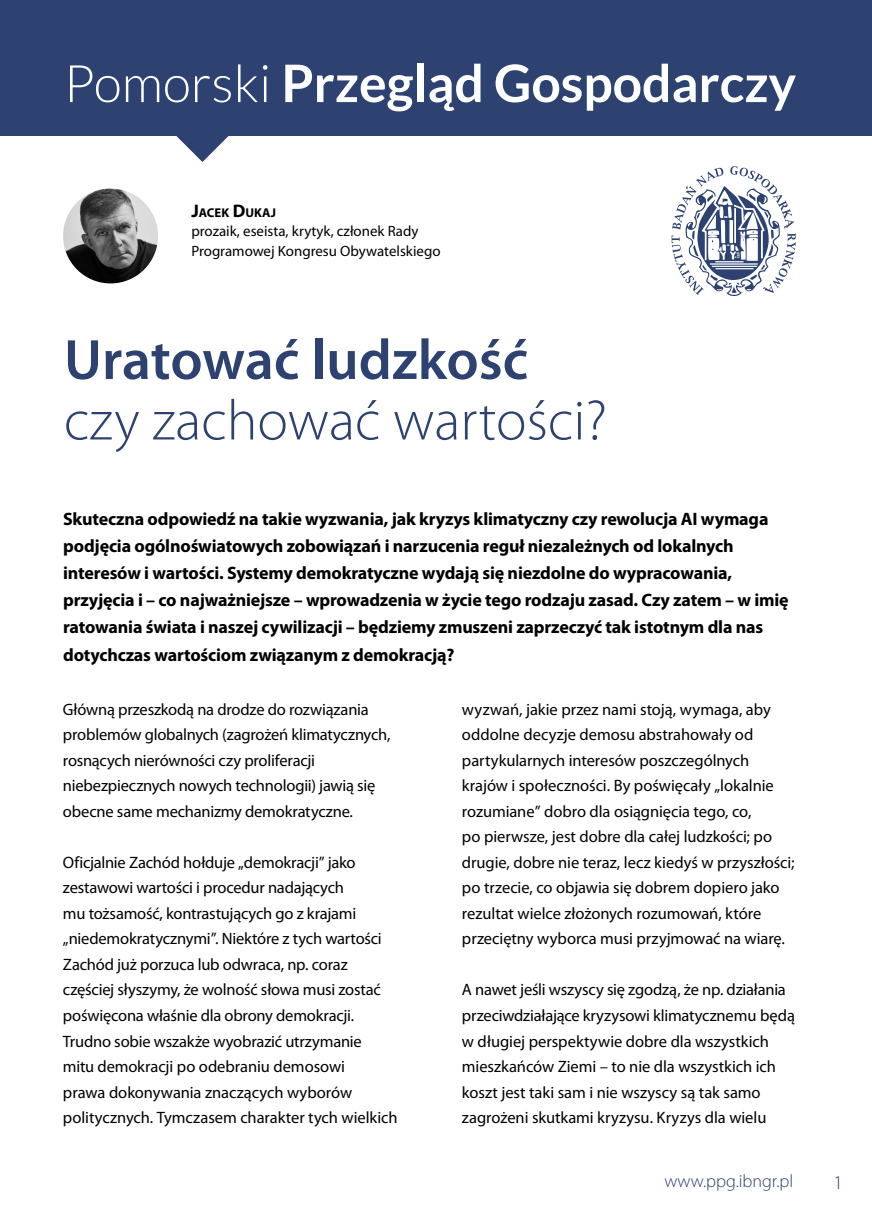
<style>
.page{position:relative;width:872px;height:1225px;background:#fff}
.page>*{position:absolute;margin:0;border:0;box-sizing:border-box;transform-origin:0 0}
.T_tytul{font:300 57.15px/60.4px "Myriad Pro";color:#2d4271}
.iron_podstawa_bez_inicjału{font:700 51.75px "Lato";color:#fff}
.t1{font:300 19.5px "Myriad Pro";color:#2d4271}
.T_lid_poprawiony{font:700 18px/27px "Myriad Pro";letter-spacing:-.01em;color:#000}
.t2{font:300 18px "Myriad Pro";color:#2d4271}
.tekst_podstawowy{font:16.5px/25.5px "Myriad Pro";letter-spacing:-.01em;color:#000}
.T_afiliacja_PRZÓD_2{font:14.85px/19.5px "Myriad Pro";color:#000}
.T_Afiliacja_PRZÓD_1{font:700 12.75px "Myriad Pro";color:#000}
.s1{font-weight:300}
.s2{font-size:18.3px}
.s3{font-weight:600}
</style>
<div class="page">
<div style="left:0;top:0;width:872px;height:135px;background:#2d4271"></div>
<img style="left:63px;top:188px;width:95px;height:95px;border-radius:47px">
<svg style="left:671px;top:166px;width:124px;height:130px"></svg>
<svg style="left:65px;top:135px;width:218px;height:27px"></svg>
<p class="iron_podstawa_bez_inicjału" style="left:64px;top:54px;width:734px"><span class="s1">Pomorski</span> Przegląd Gospodarczy</p>
<p class="T_Afiliacja_PRZÓD_1" style="left:191px;top:204px;width:85px"><span class="s2">J</span>ACEK <span class="s2">D</span>UKAJ</p>
<p class="T_afiliacja_PRZÓD_2" style="left:191px;top:221px;width:251px">prozaik, eseista, krytyk, członek Rady<br>Programowej Kongresu Obywatelskiego</p>
<p class="T_tytul" style="left:64px;top:329px;width:545px"><span class="s3">Uratować ludzkość </span>czy zachować wartości?</p>
<p class="T_lid_poprawiony" style="left:63px;top:505px;width:727px">Skuteczna odpowiedź na takie wyzwania, jak kryzys klimatyczny czy rewolucja AI wymaga podjęcia ogólnoświatowych zobowiązań i narzucenia reguł niezależnych od lokalnych interesów i wartości. Systemy demokratyczne wydają się niezdolne do wypracowania, przyjęcia i – co najważniejsze – wprowadzenia w życie tego rodzaju zasad. Czy zatem – w imię ratowania świata i naszej cywilizacji – będziemy zmuszeni zaprzeczyć tak istotnym dla nas dotychczas wartościom związanym z demokracją?</p>
<p class="tekst_podstawowy" style="left:63px;top:696px;width:329px">Główną przeszkodą na drodze do rozwiązania problemów globalnych (zagrożeń klimatycznych, rosnących nierówności czy proliferacji niebezpiecznych nowych technologii) jawią się obecne same mechanizmy demokratyczne.</p>
<p class="tekst_podstawowy" style="left:63px;top:849px;width:336px">Oficjalnie Zachód hołduje „demokracji” jako zestawowi wartości i procedur nadających<br>mu tożsamość, kontrastujących go z krajami „niedemokratycznymi”. Niektóre z tych wartości Zachód już porzuca lub odwraca, np. coraz częściej słyszymy, że wolność słowa musi zostać poświęcona właśnie dla obrony demokracji.<br>Trudno sobie wszakże wyobrazić utrzymanie<br>mitu demokracji po odebraniu demosowi<br>prawa dokonywania znaczących wyborów politycznych. Tymczasem charakter tych wielkich</p>
<p class="tekst_podstawowy" style="left:462px;top:696px;width:334px">wyzwań, jakie przez nami stoją, wymaga, aby oddolne decyzje demosu abstrahowały od partykularnych interesów poszczególnych krajów i społeczności. By poświęcały „lokalnie rozumiane” dobro dla osiągnięcia tego, co,<br>po pierwsze, jest dobre dla całej ludzkości; po drugie, dobre nie teraz, lecz kiedyś w przyszłości; po trzecie, co objawia się dobrem dopiero jako rezultat wielce złożonych rozumowań, które przeciętny wyborca musi przyjmować na wiarę.</p>
<p class="tekst_podstawowy" style="left:462px;top:977px;width:334px">A nawet jeśli wszyscy się zgodzą, że np. działania przeciwdziałające kryzysowi klimatycznemu będą w długiej perspektywie dobre dla wszystkich mieszkańców Ziemi – to nie dla wszystkich ich koszt jest taki sam i nie wszyscy są tak samo zagrożeni skutkami kryzysu. Kryzys dla wielu</p>
<p class="t2" style="left:664px;top:1170px;width:130px">www.ppg.ibngr.pl</p>
<p class="t1" style="left:833px;top:1170px;width:11px">1</p>
</div>
